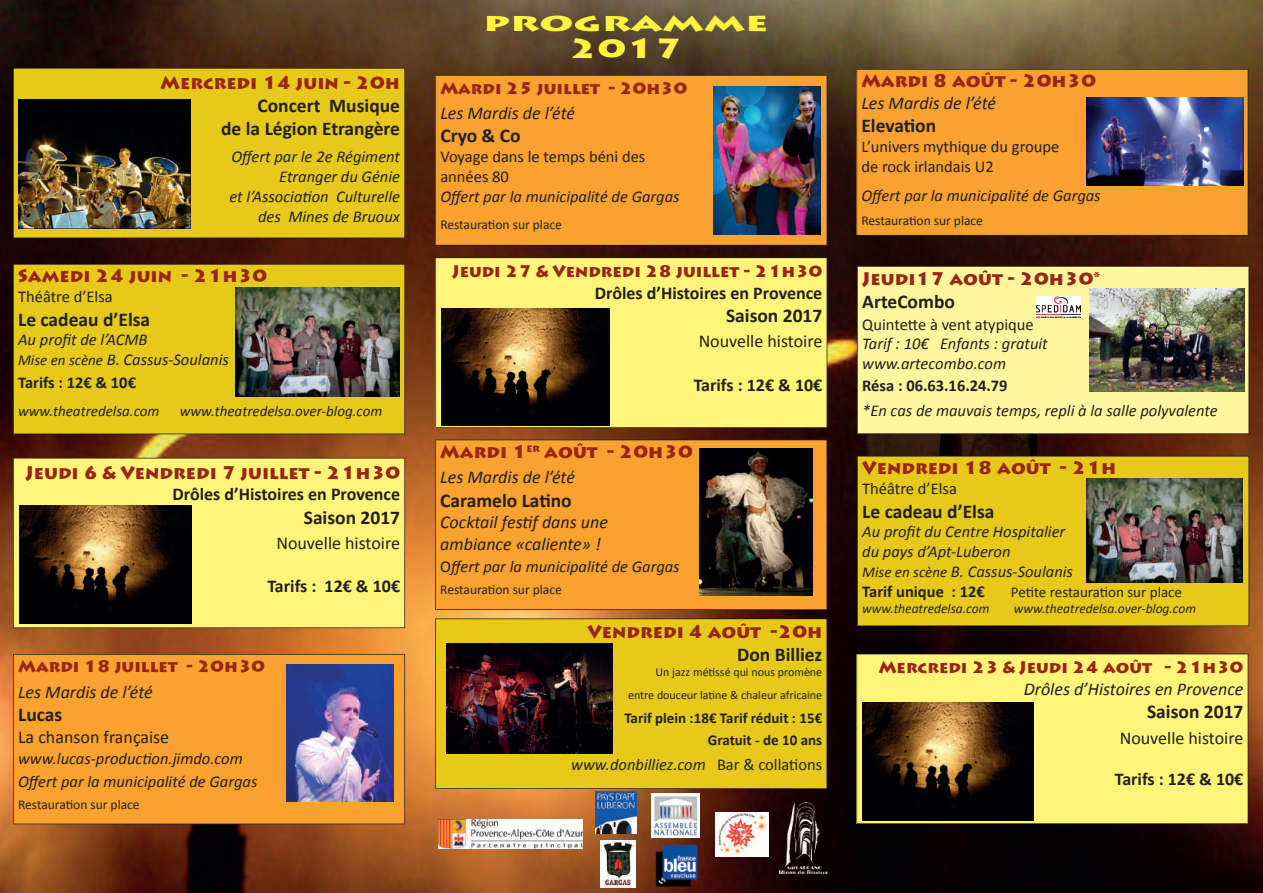
<style>
.page{position:relative;width:1263px;height:893px;background:#fff}
.page>*{position:absolute;margin:0;border:0;box-sizing:border-box;transform-origin:0 0}
.t1{font:900 27.15px "Lithos Pro";color:#fff341;scale:1.27 1}
.t2{font:900 21.3px "Lithos Pro";color:#fff341;scale:1.78 1}
.t3{font:700 19.5px/23.4px "Calibri";color:#231f20;text-align:right}
.t4{font:900 18px "Lithos Pro";color:#992516}
.t5{font:italic 18px/21.6px "Calibri";color:#231f20}
.t6{font:700 18px "Calibri";color:#231f20}
.t7{font:18px "Calibri";color:#231f20}
.t8{font:italic 16.5px/19.8px "Calibri";color:#231f20}
.t9{font:16.5px/19.8px "Calibri";color:#231f20}
.t10{font:900 16.5px "Lithos Pro";color:#992516}
.t11{font:700 16.5px "Calibri";color:#231f20}
.t12{font:italic 15px "Calibri";color:#231f20}
.t13{font:700 15px/21.6px "Calibri";color:#231f20;text-align:right}
.t14{font:15px "Calibri";color:#231f20}
.t15{font:13.5px "Calibri";color:#231f20}
.t16{font:italic 13.5px "Calibri";color:#231f20}
.t17{font:12px/23.4px "Calibri";color:#231f20;text-align:right}
.s1{font-size:15px}
.s2{font-style:normal}
.s3{font-weight:700;font-style:normal}
</style>
<div class="page">
<img style="left:0;top:0;width:1263px;height:893px">
<img style="left:866px;top:434px;width:171px;height:22px">
<div style="left:435px;top:75px;width:392px;height:171px;background:#f9a230"></div>
<img style="left:714px;top:87px;width:107px;height:148px">
<div style="left:857px;top:266px;width:392px;height:168px;background:#fff79e"></div>
<img style="left:1089px;top:289px;width:156px;height:102px">
<img style="left:1037px;top:297px;width:43px;height:21px">
<img style="left:439px;top:820px;width:143px;height:29px">
<img style="left:600px;top:840px;width:35px;height:47px">
<img style="left:654px;top:843px;width:44px;height:44px">
<img style="left:596px;top:792px;width:41px;height:41px">
<img style="left:652px;top:794px;width:48px;height:43px">
<img style="left:779px;top:802px;width:48px;height:72px">
<img style="left:715px;top:812px;width:53px;height:44px">
<div style="left:13px;top:264px;width:392px;height:170px;background:#e7c91c"></div>
<img style="left:236px;top:287px;width:164px;height:110px">
<div style="left:13px;top:68px;width:392px;height:170px;background:#e7c91c"></div>
<img style="left:19px;top:99px;width:172px;height:129px">
<div style="left:13px;top:458px;width:392px;height:170px;background:#fff578"></div>
<img style="left:19px;top:505px;width:172px;height:119px">
<div style="left:857px;top:456px;width:392px;height:170px;background:#e7c91c"></div>
<img style="left:1086px;top:479px;width:156px;height:104px">
<div style="left:856px;top:654px;width:392px;height:170px;background:#fff578"></div>
<img style="left:862px;top:703px;width:171px;height:117px">
<div style="left:13px;top:654px;width:392px;height:170px;background:#f9a230"></div>
<img style="left:287px;top:665px;width:106px;height:136px">
<div style="left:435px;top:257px;width:392px;height:171px;background:#fff578"></div>
<img style="left:441px;top:308px;width:168px;height:117px">
<div style="left:435px;top:440px;width:392px;height:170px;background:#f9a230"></div>
<img style="left:699px;top:448px;width:113px;height:148px">
<div style="left:435px;top:618px;width:392px;height:171px;background:#e7c91c"></div>
<img style="left:446px;top:643px;width:166px;height:111px">
<div style="left:856px;top:69px;width:392px;height:167px;background:#f9a230"></div>
<img style="left:1086px;top:97px;width:157px;height:89px">
<p class="t4" style="left:161px;top:71px;width:241px">Mercredi 14 juin - 20h</p>
<p class="t3" style="left:221px;top:94px;width:180px">Concert Musique<br>de la Légion Etrangère</p>
<p class="t8" style="left:229px;top:146px;width:172px;text-align:right">Offert par le 2e Régiment<br>Etranger du Génie<br>et l’Association Culturelle des Mines de Bruoux</p>
<p class="t4" style="left:18px;top:265px;width:251px">Samedi 24 juin - 21h30</p>
<p class="t9" style="left:18px;top:287px;width:96px">Théâtre d’Elsa</p>
<p class="t3" style="left:18px;top:307px;width:134px">Le cadeau d’Elsa</p>
<p class="t8" style="left:18px;top:329px;width:212px">Au profit de l’ACMB<br><span class="s1">Mise en scène</span> B. Cassus-Soulanis</p>
<p class="t11" style="left:18px;top:372px;width:119px">Tarifs : 12€ &amp; 10€</p>
<p class="t12" style="left:18px;top:401px;width:143px">www.theatredelsa.com</p>
<p class="t12" style="left:180px;top:401px;width:204px">www.theatredelsa.over-blog.com</p>
<p class="t4" style="left:26px;top:461px;width:376px">Jeudi 6 &amp; Vendredi 7 juillet - 21h30</p>
<p class="t6" style="left:173px;top:483px;width:229px">Drôles d’Histoires en Provence</p>
<p class="t3" style="left:304px;top:505px;width:98px">Saison 2017</p>
<p class="t7" style="left:276px;top:532px;width:125px">Nouvelle histoire</p>
<p class="t6" style="left:267px;top:575px;width:134px">Tarifs : 12€ &amp; 10€</p>
<p class="t10" style="left:18px;top:656px;width:248px">Mardi 18 juillet - 20h30</p>
<p class="t5" style="left:18px;top:680px;width:136px">Les Mardis de l’été</p>
<p class="t3" style="left:18px;top:703px;width:46px">Lucas</p>
<p class="t7" style="left:18px;top:725px;width:153px">La chanson française</p>
<p class="t8" style="left:18px;top:747px;width:241px;line-height:22.5px">www.lucas-production.jimdo.com<br>Offert par la municipalité de Gargas</p>
<p class="t15" style="left:18px;top:796px;width:123px">Restauration sur place</p>
<p class="t2" style="left:483px;top:10px;width:162px">PROGRAMME</p>
<h1 class="t1" style="left:569px;top:32px;width:91px">2017</h1>
<p class="t10" style="left:440px;top:78px;width:248px">Mardi 25 juillet - 20h30</p>
<p class="t5" style="left:440px;top:101px;width:136px">Les Mardis de l’été</p>
<p class="t3" style="left:440px;top:124px;width:82px">Cryo &amp; Co</p>
<p class="t9" style="left:440px;top:147px;width:207px">Voyage dans le temps béni des années 80</p>
<p class="t8" style="left:440px;top:186px;width:241px">Offert par la municipalité de Gargas</p>
<p class="t15" style="left:440px;top:216px;width:123px">Restauration sur place</p>
<p class="t10" style="left:452px;top:261px;width:372px">Jeudi 27 &amp; Vendredi 28 juillet - 21h30</p>
<p class="t6" style="left:595px;top:281px;width:229px">Drôles d’Histoires en Provence</p>
<p class="t3" style="left:726px;top:304px;width:98px">Saison 2017</p>
<p class="t7" style="left:699px;top:330px;width:125px">Nouvelle histoire</p>
<p class="t6" style="left:694px;top:373px;width:130px">Tarifs : 12€ &amp; 10€</p>
<p class="t4" style="left:440px;top:441px;width:254px">Mardi 1<sup>er</sup> août - 20h30</p>
<p class="t5" style="left:440px;top:466px;width:136px">Les Mardis de l’été</p>
<p class="t3" style="left:440px;top:488px;width:133px">Caramelo Latino</p>
<p class="t5" style="left:440px;top:511px;width:169px">Cocktail festif dans une ambiance «caliente» !</p>
<p class="t8" style="left:440px;top:556px;width:241px"><span class="s2">O</span>ffert par la municipalité de Gargas</p>
<p class="t15" style="left:440px;top:581px;width:123px">Restauration sur place</p>
<p class="t4" style="left:587px;top:621px;width:236px">Vendredi 4 août -20h</p>
<p class="t3" style="left:737px;top:643px;width:87px">Don Billiez</p>
<p class="t17" style="left:628px;top:660px;width:196px">Un jazz métissé qui nous promène entre douceur latine &amp; chaleur africaine</p>
<p class="t13" style="left:624px;top:707px;width:199px">Tarif plein :18€ Tarif réduit : 15€<br>Gratuit - de 10 ans</p>
<p class="t8" style="left:571px;top:754px;width:252px">www.donbilliez.com <span class="s2">Bar &amp; collations</span></p>
<p class="t4" style="left:861px;top:70px;width:236px">Mardi 8 août - 20h30</p>
<p class="t5" style="left:861px;top:92px;width:136px">Les Mardis de l’été</p>
<p class="t3" style="left:861px;top:114px;width:76px">Elevation</p>
<p class="t9" style="left:861px;top:137px;width:200px">L’univers mythique du groupe de rock irlandais U2</p>
<p class="t8" style="left:861px;top:185px;width:241px">Offert par la municipalité de Gargas</p>
<p class="t15" style="left:861px;top:212px;width:123px">Restauration sur place</p>
<p class="t4" style="left:862px;top:267px;width:240px">Jeudi17 août - 20h30*</p>
<p class="t3" style="left:862px;top:290px;width:94px">ArteCombo</p>
<p class="t9" style="left:862px;top:314px;width:173px">Quintette à vent atypique</p>
<p class="t8" style="left:862px;top:333px;width:187px">Tarif : 10€ Enfants : gratuit www.artecombo.com</p>
<p class="t11" style="left:862px;top:375px;width:147px">Résa : 06.63.16.24.79</p>
<p class="t8" style="left:862px;top:400px;width:357px">*En cas de mauvais temps, repli à la salle polyvalente</p>
<p class="t4" style="left:862px;top:457px;width:255px">Vendredi 18 août - 21h</p>
<p class="t9" style="left:862px;top:479px;width:96px">Théâtre d’Elsa</p>
<p class="t3" style="left:862px;top:499px;width:134px">Le cadeau d’Elsa</p>
<p class="t8" style="left:862px;top:521px;width:212px">Au profit du Centre Hospitalier du pays d’Apt-Luberon<br><span class="s1">Mise en scène</span> B. Cassus-Soulanis<br><span class="s3">Tarif unique : 12€</span></p>
<p class="t14" style="left:1011px;top:582px;width:173px">Petite restauration sur place</p>
<p class="t16" style="left:862px;top:599px;width:129px">www.theatredelsa.com</p>
<p class="t16" style="left:1014px;top:599px;width:184px">www.theatredelsa.over-blog.com</p>
<p class="t10" style="left:879px;top:657px;width:366px">Mercredi 23 &amp; Jeudi 24 août - 21h30</p>
<p class="t5" style="left:1024px;top:677px;width:221px">Drôles d’Histoires en Provence</p>
<p class="t3" style="left:1147px;top:700px;width:98px">Saison 2017</p>
<p class="t7" style="left:1120px;top:726px;width:125px">Nouvelle histoire</p>
<p class="t6" style="left:1115px;top:768px;width:130px">Tarifs : 12€ &amp; 10€</p>
</div>
